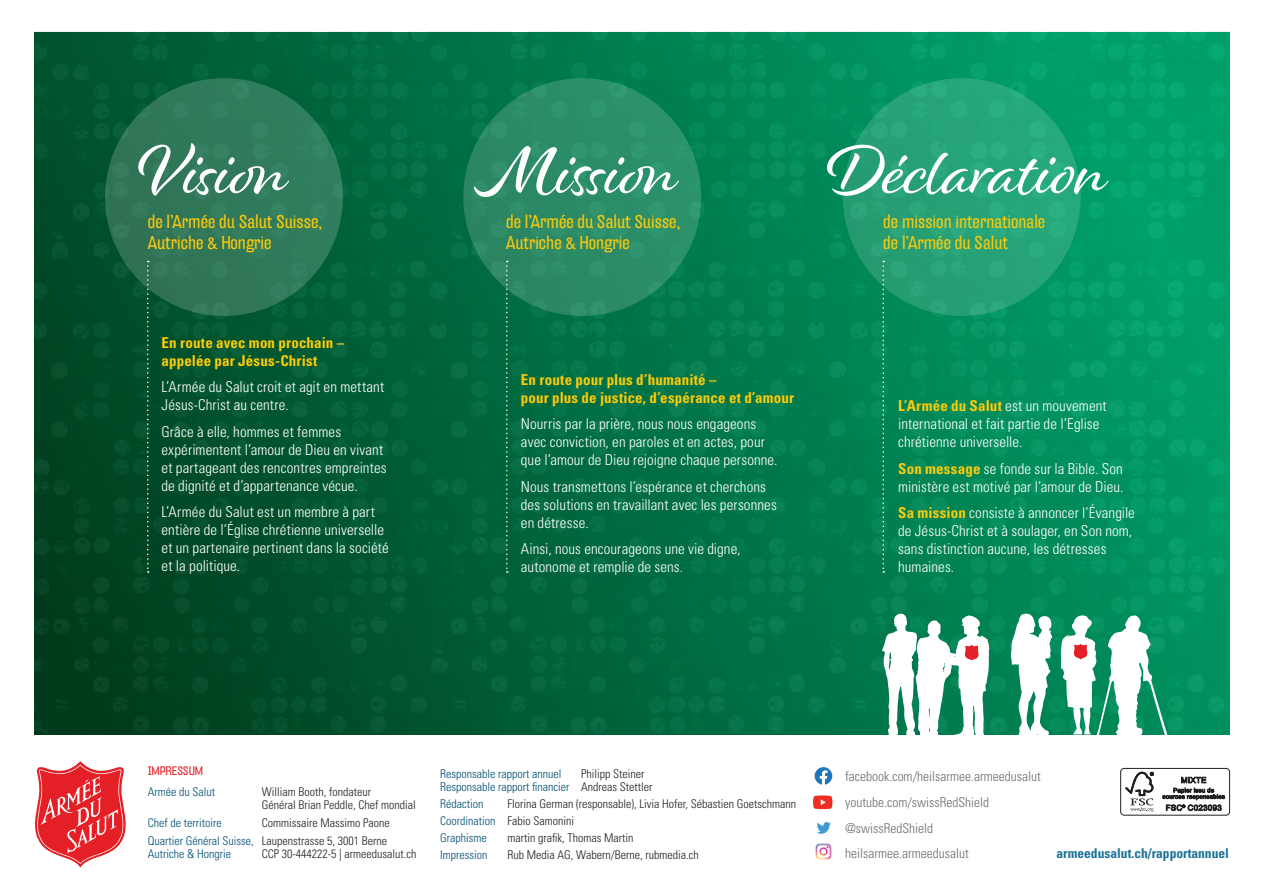
<style>
.page{position:relative;width:1263px;height:893px;background:#fff}
.page>*{position:absolute;margin:0;border:0;box-sizing:border-box;transform-origin:0 0}
.t1{font:72px "Alisha";letter-spacing:-.01em;color:#fff}
.t2{font:18px/21.6px "Hydra OT Extd";color:#feca0a}
.t3{font:300 condensed 15px/18px "Univers LT Std";letter-spacing:.005em;color:#fff}
.t4{font:700 condensed 15px/18px "Univers LT Std";letter-spacing:.01em;color:#feca0a}
.t5{font:300 condensed 13.5px/25.7px "Univers LT Std";color:#6c6d70}
.t6{font:700 condensed 13.5px "Univers LT Std";color:#1a7296}
.t7{font:300 condensed 12px/13.5px "Univers LT Std";color:#231f20}
.t8{font:300 condensed 12px "Univers LT Std";color:#004e73}
.t9{font:12px "Hydra OT Extd";letter-spacing:-.01em;color:#e41f25}
.s1{font-weight:700;color:#feca0a}
.s2{color:#004e73}
</style>
<div class="page">
<img style="left:34px;top:32px;width:1195px;height:703px">
<svg style="left:147px;top:288px;width:2px;height:285px"></svg>
<svg style="left:506px;top:289px;width:2px;height:284px"></svg>
<svg style="left:882px;top:286px;width:2px;height:287px"></svg>
<svg style="left:1010px;top:613px;width:42px;height:122px"></svg>
<svg style="left:1060px;top:615px;width:108px;height:120px"></svg>
<svg style="left:882px;top:612px;width:107px;height:123px"></svg>
<svg style="left:817px;top:822px;width:14px;height:12px"></svg>
<svg style="left:813px;top:795px;width:19px;height:14px"></svg>
<img style="left:815px;top:843px;width:17px;height:17px">
<svg style="left:35px;top:761px;width:91px;height:106px"></svg>
<div style="left:1120px;top:768px;width:110px;height:47px;border:1px solid #231f20;border-radius:4px"></div>
<svg style="left:1125px;top:772px;width:29px;height:39px"></svg>
<svg style="left:1162px;top:776px;width:63px;height:35px"></svg>
<svg style="left:815px;top:767px;width:17px;height:18px"></svg>
<div style="left:105px;top:78px;width:238px;height:238px;background:#30795a;border-radius:50%"></div>
<div style="left:463px;top:78px;width:238px;height:238px;background:#2b8d68;border-radius:50%"></div>
<div style="left:843px;top:78px;width:238px;height:238px;background:#26a378;border-radius:50%"></div>
<h1 class="t1" style="left:138px;top:127px;width:154px">Vision</h1>
<h1 class="t1" style="left:492px;top:127px;width:191px">Mission</h1>
<h1 class="t1" style="left:827px;top:127px;width:282px">Déclaration</h1>
<p class="t2" style="left:148px;top:211px;width:176px">de l’Armée du Salut Suisse,<br>Autriche &amp; Hongrie</p>
<p class="t2" style="left:506px;top:211px;width:176px">de l’Armée du Salut Suisse,<br>Autriche &amp; Hongrie</p>
<p class="t2" style="left:883px;top:211px;width:163px">de mission internationale de l’Armée du Salut</p>
<p class="t4" style="left:162px;top:333px;width:184px">En route avec mon prochain – appelée par Jésus-Christ</p>
<p class="t3" style="left:162px;top:378px;width:224px">L’Armée du Salut croit et agit en mettant<br>Jésus-Christ au centre.</p>
<p class="t3" style="left:162px;top:422px;width:227px">Grâce à elle, hommes et femmes expérimentent l’amour de Dieu en vivant et partageant des rencontres empreintes de dignité et d’appartenance vécue.</p>
<p class="t3" style="left:162px;top:503px;width:229px">L’Armée du Salut est un membre à part entière de l’Église chrétienne universelle et un partenaire pertinent dans la société et la politique.</p>
<p class="t4" style="left:521px;top:370px;width:275px">En route pour plus d’humanité –<br>pour plus de justice, d’espérance et d’amour</p>
<p class="t3" style="left:521px;top:415px;width:258px">Nourris par la prière, nous nous engageons avec conviction, en paroles et en actes, pour que l’amour de Dieu rejoigne chaque personne.</p>
<p class="t3" style="left:521px;top:478px;width:257px">Nous transmettons l’espérance et cherchons des solutions en travaillant avec les personnes en détresse.</p>
<p class="t3" style="left:521px;top:540px;width:221px">Ainsi, nous encourageons une vie digne, autonome et remplie de sens.</p>
<p class="t3" style="left:898px;top:397px;width:210px"><span class="s1">L’Armée du Salut</span> est un mouvement international et fait partie de l’Eglise chrétienne universelle.</p>
<p class="t3" style="left:898px;top:459px;width:227px"><span class="s1">Son message</span> se fonde sur la Bible. Son ministère est motivé par l’amour de Dieu.</p>
<p class="t3" style="left:898px;top:504px;width:238px"><span class="s1">Sa mission</span> consiste à annoncer l’Évangile de Jésus-Christ et à soulager, en Son nom, sans distinction aucune, les détresses humaines.</p>
<p class="t9" style="left:148px;top:764px;width:57px">IMPRESSUM</p>
<p class="t8" style="left:440px;top:766px;width:123px">Responsable rapport annuel</p>
<p class="t7" style="left:440px;top:767px;width:214px;text-indent:141px">Philipp Steiner<br><span class="s2">Responsable rapport financier</span> Andreas Stettler</p>
<p class="t8" style="left:440px;top:796px;width:45px">Rédaction</p>
<p class="t8" style="left:148px;top:784px;width:69px">Armée du Salut</p>
<p class="t7" style="left:262px;top:785px;width:155px">William Booth, fondateur<br>Général Brian Peddle, Chef mondial</p>
<p class="t8" style="left:148px;top:815px;width:75px">Chef de territoire</p>
<p class="t7" style="left:440px;top:795px;width:357px;line-height:17px;text-indent:68px">Florina German (responsable), Livia Hofer, Sébastien Goetschmann<br><span class="s2">Coordination</span> Fabio Samonini<br><span class="s2">Graphisme</span></p>
<p class="t7" style="left:148px;top:814px;width:243px;line-height:17.7px;text-align:right">Commissaire Massimo Paone<br><span class="s2">Quartier Général Suisse,</span> Laupenstrasse 5, 3001 Berne</p>
<p class="t8" style="left:148px;top:847px;width:85px">Autriche &amp; Hongrie</p>
<p class="t7" style="left:262px;top:847px;width:156px">CCP 30-444222-5 | armeedusalut.ch</p>
<p class="t7" style="left:508px;top:831px;width:127px">martin grafik, Thomas Martin</p>
<p class="t8" style="left:440px;top:847px;width:49px">Impression</p>
<p class="t7" style="left:508px;top:848px;width:193px">Rub Media AG, Wabern/Berne, rubmedia.ch</p>
<p class="t5" style="left:845px;top:763px;width:197px">facebook.com/heilsarmee.armeedusalut youtube.com/swissRedShield @swissRedShield heilsarmee.armeedusalut</p>
<p class="t6" style="left:1056px;top:845px;width:174px">armeedusalut.ch/rapportannuel</p>
</div>
